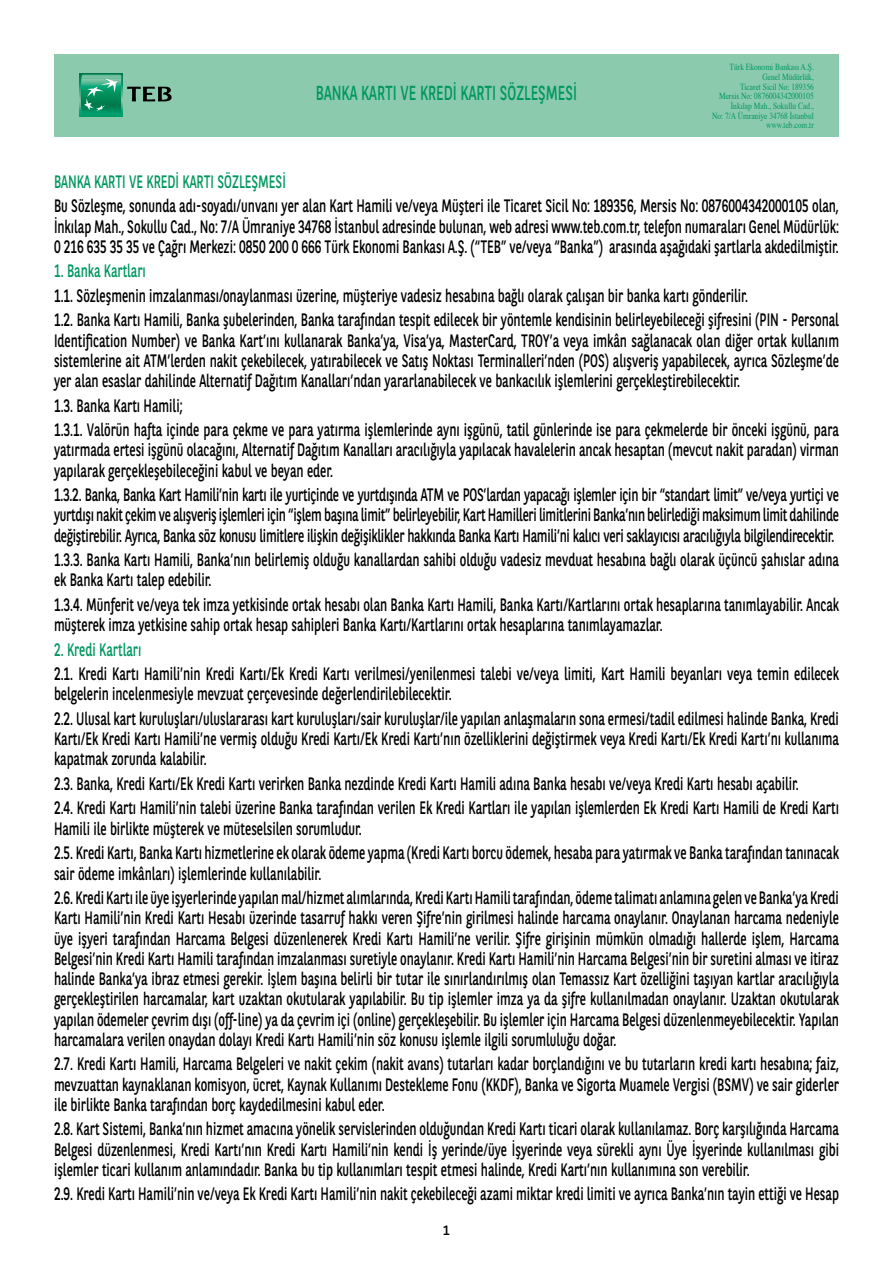
<style>
.page{position:relative;width:893px;height:1263px;background:#fff}
.page>*{position:absolute;margin:0;border:0;box-sizing:border-box;transform-origin:0 0}
.t1{font:20.25px "BNPP Sans";color:#00975f;scale:.7 1}
.t2{font:18px/20.2px "BNPP Sans";color:#000;scale:.7 1}
.t3{font:18px "BNPP Sans";color:#00975f;scale:.7 1}
.t4{font:13.5px "BNPP Sans";color:#000}
.t5{font:9.3px/9.6px "Times";color:#00975f;text-align:right;scale:.8 1}
</style>
<div class="page">
<div style="left:54px;top:54px;width:785px;height:82px;background:#8ccaae"></div>
<svg style="left:80px;top:74px;width:42px;height:26px"></svg>
<svg style="left:80px;top:100px;width:42px;height:16px"></svg>
<svg style="left:81px;top:75px;width:40px;height:40px;background:#2ea37a"></svg>
<svg style="left:127px;top:87px;width:45px;height:14px"></svg>
<p class="t1" style="left:316px;top:79px;width:374px">BANKA KARTI VE KREDİ KARTI SÖZLEŞMESİ</p>
<p class="t5" style="left:712px;top:62px;width:129px">Türk Ekonomi Bankası A.Ş.<br>Genel Müdürlük,<br>Ticaret Sicil No: 189356<br>Mersis No: 0876004342000105<br>İnkılap Mah., Sokullu Cad.,<br>No: 7/A Ümraniye 34768 İstanbul www.teb.com.tr</p>
<p class="t3" style="left:54px;top:169px;width:333px">BANKA KARTI VE KREDİ KARTI SÖZLEŞMESİ</p>
<p class="t2" style="left:54px;top:195px;width:1123px;text-align:justify">Bu Sözleşme, sonunda adı-soyadı/unvanı yer alan Kart Hamili ve/veya Müşteri ile Ticaret Sicil No: 189356, Mersis No: 0876004342000105 olan, İnkılap Mah., Sokullu Cad., No: 7/A Ümraniye 34768 İstanbul adresinde bulunan, web adresi www.teb.com.tr, telefon numaraları Genel Müdürlük:<br>0 216 635 35 35 ve Çağrı Merkezi: 0850 200 0 666 Türk Ekonomi Bankası A.Ş. (“TEB” ve/veya “Banka”) arasında aşağıdaki şartlarla akdedilmiştir.</p>
<p class="t3" style="left:54px;top:259px;width:133px">1. Banka Kartları</p>
<p class="t2" style="left:54px;top:283px;width:1123px;line-height:24.5px">1.1. Sözleşmenin imzalanması/onaylanması üzerine, müşteriye vadesiz hesabına bağlı olarak çalışan bir banka kartı gönderilir.<br>1.2. Banka Kartı Hamili, Banka şubelerinden, Banka tarafından tespit edilecek bir yöntemle kendisinin belirleyebileceği şifresini (PIN - Personal</p>
<p class="t2" style="left:54px;top:329px;width:1123px;text-align:justify">Identification Number) ve Banka Kart’ını kullanarak Banka’ya, Visa’ya, MasterCard, TROY’a veya imkân sağlanacak olan diğer ortak kullanım sistemlerine ait ATM’lerden nakit çekebilecek, yatırabilecek ve Satış Noktası Terminalleri’nden (POS) alışveriş yapabilecek, ayrıca Sözleşme’de yer alan esaslar dahilinde Alternatif Dağıtım Kanalları’ndan yararlanabilecek ve bankacılık işlemlerini gerçekleştirebilecektir.</p>
<p class="t2" style="left:54px;top:392px;width:1123px;line-height:24.5px">1.3. Banka Kartı Hamili;<br>1.3.1. Valörün hafta içinde para çekme ve para yatırma işlemlerinde aynı işgünü, tatil günlerinde ise para çekmelerde bir önceki işgünü, para</p>
<p class="t2" style="left:54px;top:439px;width:1123px">yatırmada ertesi işgünü olacağını, Alternatif Dağıtım Kanalları aracılığıyla yapılacak havalelerin ancak hesaptan (mevcut nakit paradan) virman yapılarak gerçekleşebileceğini kabul ve beyan eder.</p>
<p class="t2" style="left:54px;top:484px;width:1123px;text-align:justify">1.3.2. Banka, Banka Kart Hamili’nin kartı ile yurtiçinde ve yurtdışında ATM ve POS’lardan yapacağı işlemler için bir “standart limit” ve/veya yurtiçi ve yurtdışı nakit çekim ve alışveriş işlemleri için “işlem başına limit” belirleyebilir, Kart Hamilleri limitlerini Banka’nın belirlediği maksimum limit dahilinde değiştirebilir. Ayrıca, Banka söz konusu limitlere ilişkin değişiklikler hakkında Banka Kartı Hamili’ni kalıcı veri saklayıcısı aracılığıyla bilgilendirecektir.</p>
<p class="t2" style="left:54px;top:549px;width:1123px">1.3.3. Banka Kartı Hamili, Banka’nın belirlemiş olduğu kanallardan sahibi olduğu vadesiz mevduat hesabına bağlı olarak üçüncü şahıslar adına ek Banka Kartı talep edebilir.</p>
<p class="t2" style="left:54px;top:594px;width:1123px">1.3.4. Münferit ve/veya tek imza yetkisinde ortak hesabı olan Banka Kartı Hamili, Banka Kartı/Kartlarını ortak hesaplarına tanımlayabilir. Ancak müşterek imza yetkisine sahip ortak hesap sahipleri Banka Kartı/Kartlarını ortak hesaplarına tanımlayamazlar.</p>
<p class="t3" style="left:54px;top:637px;width:126px">2. Kredi Kartları</p>
<p class="t2" style="left:54px;top:663px;width:1123px">2.1. Kredi Kartı Hamili’nin Kredi Kartı/Ek Kredi Kartı verilmesi/yenilenmesi talebi ve/veya limiti, Kart Hamili beyanları veya temin edilecek belgelerin incelenmesiyle mevzuat çerçevesinde değerlendirilebilecektir.</p>
<p class="t2" style="left:54px;top:708px;width:1123px;text-align:justify">2.2. Ulusal kart kuruluşları/uluslararası kart kuruluşları/sair kuruluşlar/ile yapılan anlaşmaların sona ermesi/tadil edilmesi halinde Banka, Kredi Kartı/Ek Kredi Kartı Hamili’ne vermiş olduğu Kredi Kartı/Ek Kredi Kartı’nın özelliklerini değiştirmek veya Kredi Kartı/Ek Kredi Kartı’nı kullanıma kapatmak zorunda kalabilir.</p>
<p class="t2" style="left:54px;top:771px;width:1123px;line-height:24.5px">2.3. Banka, Kredi Kartı/Ek Kredi Kartı verirken Banka nezdinde Kredi Kartı Hamili adına Banka hesabı ve/veya Kredi Kartı hesabı açabilir.<br>2.4. Kredi Kartı Hamili’nin talebi üzerine Banka tarafından verilen Ek Kredi Kartları ile yapılan işlemlerden Ek Kredi Kartı Hamili de Kredi Kartı</p>
<p class="t2" style="left:54px;top:815px;width:1123px;line-height:24.5px">Hamili ile birlikte müşterek ve müteselsilen sorumludur.<br>2.5. Kredi Kartı, Banka Kartı hizmetlerine ek olarak ödeme yapma (Kredi Kartı borcu ödemek, hesaba para yatırmak ve Banka tarafından tanınacak</p>
<p class="t2" style="left:54px;top:860px;width:1123px;line-height:24.5px">sair ödeme imkânları) işlemlerinde kullanılabilir.<br>2.6. Kredi Kartı ile üye işyerlerinde yapılan mal/hizmet alımlarında, Kredi Kartı Hamili tarafından, ödeme talimatı anlamına gelen ve Banka’ya Kredi</p>
<p class="t2" style="left:54px;top:907px;width:1123px;text-align:justify">Kartı Hamili’nin Kredi Kartı Hesabı üzerinde tasarruf hakkı veren Şifre’nin girilmesi halinde harcama onaylanır. Onaylanan harcama nedeniyle üye işyeri tarafından Harcama Belgesi düzenlenerek Kredi Kartı Hamili’ne verilir. Şifre girişinin mümkün olmadığı hallerde işlem, Harcama Belgesi’nin Kredi Kartı Hamili tarafından imzalanması suretiyle onaylanır. Kredi Kartı Hamili’nin Harcama Belgesi’nin bir suretini alması ve itiraz halinde Banka’ya ibraz etmesi gerekir. İşlem başına belirli bir tutar ile sınırlandırılmış olan Temassız Kart özelliğini taşıyan kartlar aracılığıyla gerçekleştirilen harcamalar, kart uzaktan okutularak yapılabilir. Bu tip işlemler imza ya da şifre kullanılmadan onaylanır. Uzaktan okutularak yapılan ödemeler çevrim dışı (off-line) ya da çevrim içi (online) gerçekleşebilir. Bu işlemler için Harcama Belgesi düzenlenmeyebilecektir. Yapılan harcamalara verilen onaydan dolayı Kredi Kartı Hamili’nin söz konusu işlemle ilgili sorumluluğu doğar.</p>
<p class="t2" style="left:54px;top:1053px;width:1123px;text-align:justify">2.7. Kredi Kartı Hamili, Harcama Belgeleri ve nakit çekim (nakit avans) tutarları kadar borçlandığını ve bu tutarların kredi kartı hesabına; faiz, mevzuattan kaynaklanan komisyon, ücret, Kaynak Kullanımı Destekleme Fonu (KKDF), Banka ve Sigorta Muamele Vergisi (BSMV) ve sair giderler ile birlikte Banka tarafından borç kaydedilmesini kabul eder.</p>
<p class="t2" style="left:54px;top:1118px;width:1123px;text-align:justify">2.8. Kart Sistemi, Banka’nın hizmet amacına yönelik servislerinden olduğundan Kredi Kartı ticari olarak kullanılamaz. Borç karşılığında Harcama Belgesi düzenlenmesi, Kredi Kartı’nın Kredi Kartı Hamili’nin kendi İş yerinde/üye İşyerinde veya sürekli aynı Üye İşyerinde kullanılması gibi işlemler ticari kullanım anlamındadır. Banka bu tip kullanımları tespit etmesi halinde, Kredi Kartı’nın kullanımına son verebilir.</p>
<p class="t2" style="left:54px;top:1183px;width:1123px">2.9. Kredi Kartı Hamili’nin ve/veya Ek Kredi Kartı Hamili’nin nakit çekebileceği azami miktar kredi limiti ve ayrıca Banka’nın tayin ettiği ve Hesap</p>
<p class="t4" style="left:443px;top:1221px;width:9px">1</p>
</div>
